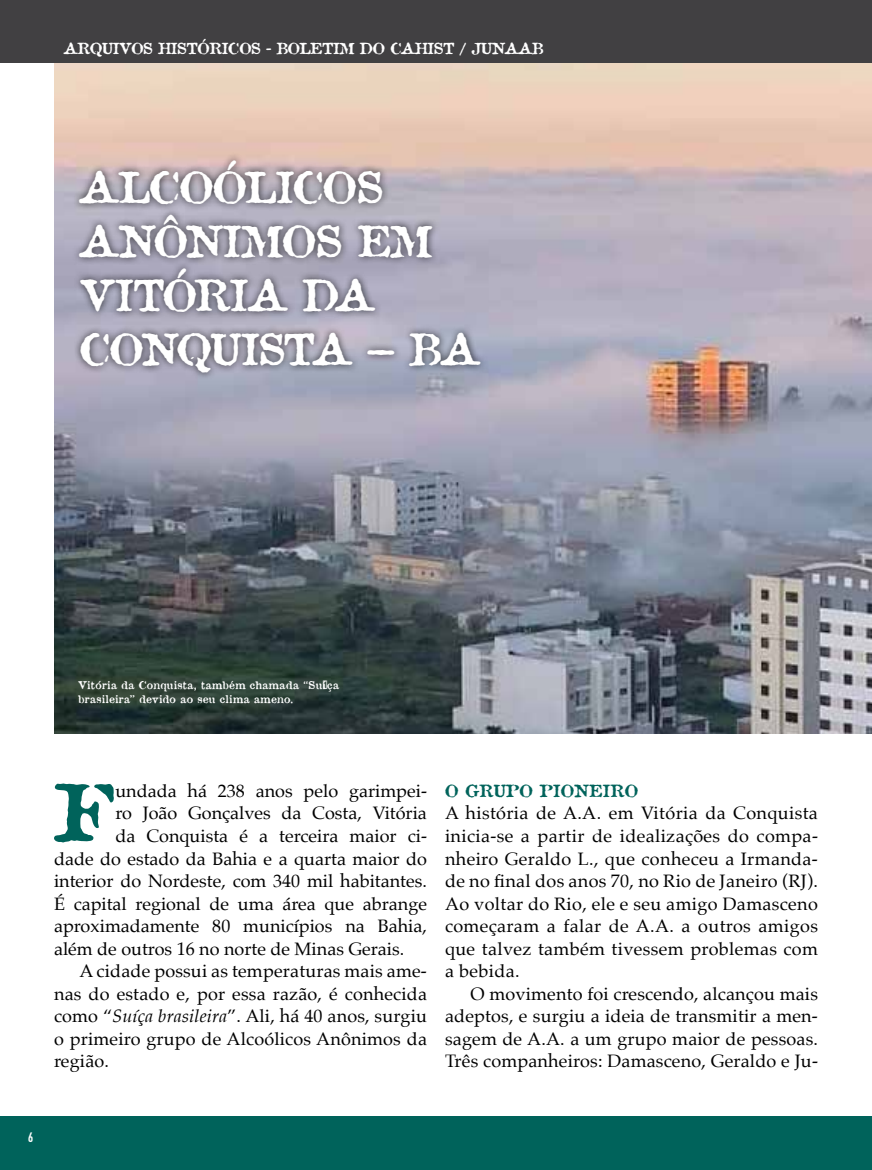
<style>
.page{position:relative;width:872px;height:1170px;background:#fff}
.page>*{position:absolute;margin:0;border:0;box-sizing:border-box;transform-origin:0 0}
.t1{font:77.4px "Attic";color:#00635b}
.t2{font:42px/54px "Attic";letter-spacing:-.03em;color:#fff}
.t3{font:18px/22.5px "Palatino";color:#000;text-align:justify}
.t4{font:16.5px "Attic";letter-spacing:.01em;color:#00635b}
.t5{font:15px "Attic";letter-spacing:-.03em;color:#fff}
.t6{font:13.5px "DIN Engschrift Std";color:#fff}
.t7{font:10.5px/13.5px "Attic";letter-spacing:.03em;color:#fff}
.s1{font-style:italic}
</style>
<div class="page">
<div style="left:0;top:1115px;width:872px;height:54px;background:#00635b"></div>
<img style="left:54px;top:63px;width:818px;height:670px">
<div style="left:0;top:0;width:872px;height:63px;background:#414042"></div>
<div style="left:71px;top:152px;width:417px;height:228px;background:#000;opacity:.75"></div>
<p class="t5" style="left:64px;top:38px;width:481px">ARQUIVOS HISTÓRICOS - BOLETIM DO CAHIST / JUNAAB</p>
<h2 class="t2" style="left:80px;top:159px;width:402px">ALCOÓLICOS<br>ANÔNIMOS EM<br>VITÓRIA DA<br>CONQUISTA – BA</h2>
<p class="t7" style="left:78px;top:678px;width:262px">Vitória da Conquista, também chamada “Suíça brasileira” devido ao seu clima ameno.</p>
<h1 class="t1" style="left:53px;top:762px;width:64px">F</h1>
<p class="t3" style="left:115px;top:779px;width:313px">undada há 238 anos pelo garimpei-</p>
<p class="t3" style="left:115px;top:802px;width:313px">ro João Gonçalves da Costa, Vitória</p>
<p class="t3" style="left:115px;top:824px;width:313px">da Conquista é a terceira maior ci-</p>
<p class="t3" style="left:54px;top:847px;width:374px">dade do estado da Bahia e a quarta maior do</p>
<p class="t3" style="left:54px;top:869px;width:374px">interior do Nordeste, com 340 mil habitantes.</p>
<p class="t3" style="left:54px;top:892px;width:374px">É capital regional de uma área que abrange</p>
<p class="t3" style="left:54px;top:914px;width:374px">aproximadamente 80 municípios na Bahia,</p>
<p class="t3" style="left:54px;top:937px;width:352px">além de outros 16 no norte de Minas Gerais.</p>
<p class="t3" style="left:79px;top:959px;width:349px">A cidade possui as temperaturas mais ame-</p>
<p class="t3" style="left:54px;top:982px;width:374px">nas do estado e, por essa razão, é conhecida</p>
<p class="t3" style="left:54px;top:1004px;width:374px">como “<span class="s1">Suíça brasileira</span>”. Ali, há 40 anos, surgiu</p>
<p class="t3" style="left:54px;top:1027px;width:374px">o primeiro grupo de Alcoólicos Anônimos da</p>
<p class="t3" style="left:54px;top:1049px;width:57px">região.</p>
<p class="t4" style="left:445px;top:779px;width:195px">O GRUPO PIONEIRO</p>
<p class="t3" style="left:445px;top:802px;width:374px">A história de A.A. em Vitória da Conquista inicia-se a partir de idealizações do compa&shy;nheiro Geraldo L., que conheceu a Irmanda&shy;de no final dos anos 70, no Rio de Janeiro (RJ).<br>Ao voltar do Rio, ele e seu amigo Damasceno começaram a falar de A.A. a outros amigos que talvez também tivessem problemas com a bebida.</p>
<p class="t3" style="left:445px;top:982px;width:374px;text-indent:26px">O movimento foi crescendo, alcançou mais adeptos, e surgiu a ideia de transmitir a men&shy;sagem de A.A. a um grupo maior de pessoas.<br>Três companheiros: Damasceno, Geraldo e Ju-</p>
<p class="t6" style="left:28px;top:1128px;width:7px">6</p>
</div>
